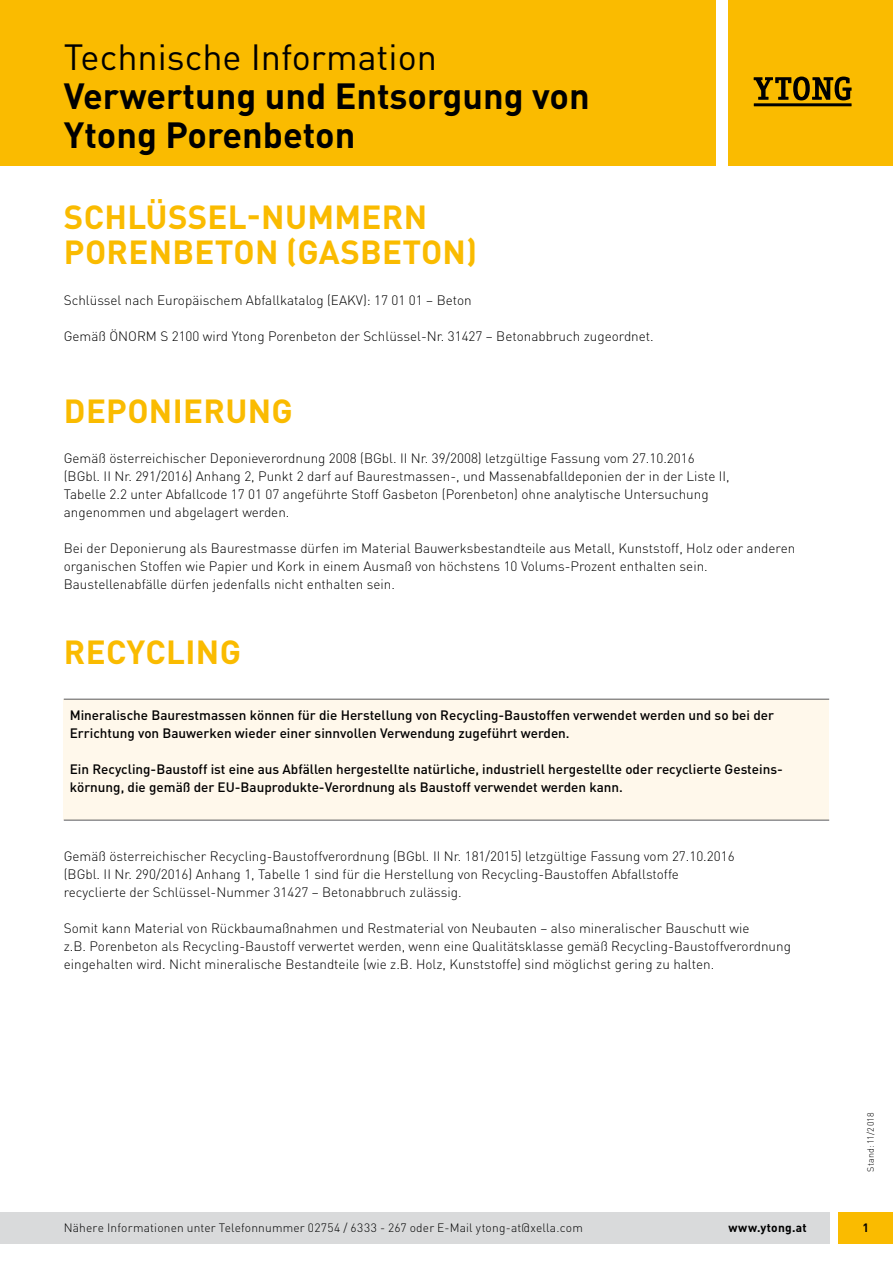
<style>
.page{position:relative;width:893px;height:1263px;background:#fff}
.page>*{position:absolute;margin:0;border:0;box-sizing:border-box;transform-origin:0 0}
.t1{font:700 36px/39px "DIN Pro";color:#000}
.t2{font:36px "DIN Pro";color:#000}
.t3{font:700 33px/34.5px "DIN Pro";letter-spacing:.01em;color:#fabb00}
.t4{font:300 13.5px/18px "DIN Pro";color:#000}
.t5{font:500 13.5px/18px "DIN Pro";color:#000}
.t6{font:300 12px "DIN Pro";letter-spacing:.015em;color:#000}
.t7{font:700 12px "DIN Pro";color:#000}
.t8{font:300 9px "DIN Pro";letter-spacing:.025em;color:#000}
</style>
<div class="page">
<div style="left:0;top:0;width:715px;height:166px;background:#fabb00"></div>
<div style="left:728px;top:0;width:165px;height:166px;background:#fabb00"></div>
<svg style="left:754px;top:77px;width:98px;height:23px"></svg>
<hr style="left:754px;top:103px;width:98px;height:3px;background:#000">
<div style="left:0;top:1212px;width:829px;height:32px;background:#d9dadb"></div>
<div style="left:839px;top:1212px;width:54px;height:32px;background:#fabb00"></div>
<div style="left:64px;top:699px;width:765px;height:121px;background:#fff8eb"></div>
<hr style="left:64px;top:699px;width:765px;height:1px;background:#58585a">
<hr style="left:64px;top:820px;width:765px;height:1px;background:#58585a">
<h1 class="t2" style="left:64px;top:29px;width:375px">Technische Information</h1>
<h1 class="t1" style="left:64px;top:73px;width:527px">Verwertung und Entsorgung von<br>Ytong Porenbeton</h1>
<h2 class="t3" style="left:64px;top:196px;width:415px">Schlüssel-Nummern<br>Poren beton (Gasbeton)</h2>
<p class="t4" style="left:64px;top:290px;width:409px">Schlüssel nach Europäischem Abfallkatalog (EAKV): 17 01 01 – Beton</p>
<p class="t4" style="left:64px;top:326px;width:592px">Gemäß ÖNORM S 2100 wird Ytong Porenbeton der Schlüssel-Nr. 31427 – Betonabbruch zugeordnet.</p>
<h2 class="t3" style="left:64px;top:390px;width:206px">Deponierung</h2>
<p class="t4" style="left:64px;top:449px;width:667px">Gemäß österreichischer Deponieverordnung 2008 (BGbl. II Nr. 39/2008) letzgültige Fassung vom 27.10.2016 (BGbl. II Nr. 291/2016) Anhang 2, Punkt 2 darf auf Baurestmassen-, und Massenabfalldeponien der in der Liste II, Tabelle 2.2 unter Abfallcode 17 01 07 angeführte Stoff Gasbeton (Porenbeton) ohne analytische Untersuchung angenommen und abgelagert werden.</p>
<p class="t4" style="left:64px;top:539px;width:733px">Bei der Deponierung als Baurestmasse dürfen im Material Bauwerksbestandteile aus Metall, Kunststoff, Holz oder anderen organischen Stoffen wie Papier und Kork in einem Ausmaß von höchstens 10 Volums-Prozent enthalten sein.<br>Baustellenabfälle dürfen jedenfalls nicht enthalten sein.</p>
<h2 class="t3" style="left:64px;top:631px;width:154px">Recycling</h2>
<p class="t5" style="left:70px;top:705px;width:706px">Mineralische Baurestmassen können für die Herstellung von Recycling-Baustoffen verwendet werden und so bei der<br>Errichtung von Bauwerken wieder einer sinnvollen Verwendung zugeführt werden.</p>
<p class="t5" style="left:70px;top:759px;width:715px">Ein Recycling-Baustoff ist eine aus Abfällen hergestellte natürliche, industriell hergestellte oder recyclierte Gesteins&shy;körnung, die gemäß der EU-Bauprodukte-Verordnung als Baustoff verwendet werden kann.</p>
<p class="t4" style="left:64px;top:846px;width:672px">Gemäß österreichischer Recycling-Baustoffverordnung (BGbl. II Nr. 181/2015) letzgültige Fassung vom 27.10.2016 (BGbl. II Nr. 290/2016) Anhang 1, Tabelle 1 sind für die Herstellung von Recycling-Baustoffen Abfallstoffe recyclierte der Schlüssel-Nummer 31427 – Betonabbruch zulässig.</p>
<p class="t4" style="left:64px;top:918px;width:729px">Somit kann Material von Rückbaumaßnahmen und Restmaterial von Neubauten – also mineralischer Bauschutt wie<br>z.B. Porenbeton als Recycling-Baustoff verwertet werden, wenn eine Qualitätsklasse gemäß Recycling-Baustoffverordnung eingehalten wird. Nicht mineralische Bestandteile (wie z.B. Holz, Kunststoffe) sind möglichst gering zu halten.</p>
<p class="t8" style="left:864px;top:1172px;width:61px;rotate:-90deg">Stand: 11/2018</p>
<p class="t6" style="left:64px;top:1219px;width:521px">Nähere Informationen unter Telefonnummer 02754 / 6333 - 267 oder E-Mail ytong-at@xella.com</p>
<p class="t7" style="left:728px;top:1217px;width:80px">www.ytong.at</p>
<p class="t7" style="left:863px;top:1217px;width:8px">1</p>
</div>
